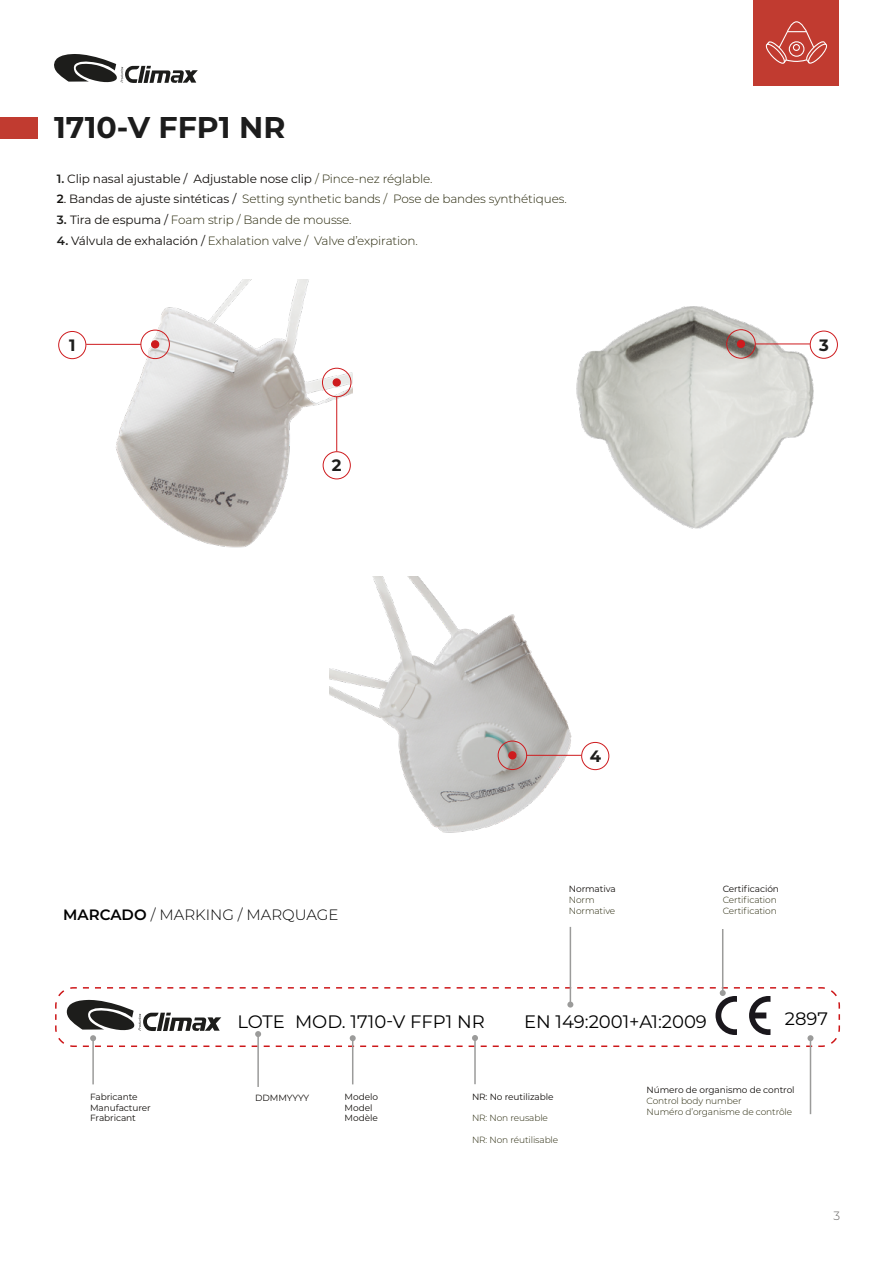
<style>
.page{position:relative;width:893px;height:1263px;background:#fff}
.page>*{position:absolute;margin:0;border:0;box-sizing:border-box;transform-origin:0 0}
.NOMBRE_PRODUCTO{font:700 30px "Montserrat";color:#1c1c1c}
.TITULO_2_pagina{font:18px "Montserrat";color:#000}
.t1{font:700 16.5px "Montserrat";color:#1d1d1b}
.TITULO_2_pagina-2{font:300 15px "Montserrat";color:#000}
.t2{font:300 12px "Montserrat";letter-spacing:-.01em;color:#252508}
.t3{font:12px "Montserrat";letter-spacing:-.01em;color:#13100d}
.t4{font:300 12px "Montserrat";color:#666563}
.TITULO_2_pagina-3{font:9px "Montserrat";letter-spacing:-.01em;color:#13100d}
.TITULO_2_pagina-4{font:300 9px "Montserrat";letter-spacing:-.01em;color:#252508}
.s1{font-weight:600;color:#1d1d1b}
.s2{font-weight:300;color:#252508}
.s3{font-weight:600;color:#13100d}
.s4{font-weight:400;color:#13100d}
.s5{font-weight:600}
</style>
<div class="page">
<svg style="left:54px;top:54px;width:144px;height:29px"></svg>
<div style="left:0;top:117px;width:37px;height:21px;background:#c13b30"></div>
<img style="left:576px;top:306px;width:242px;height:223px">
<img style="left:330px;top:577px;width:254px;height:256px">
<img style="left:102px;top:279px;width:251px;height:269px">
<hr style="left:257px;top:1034px;width:2px;height:53px;background:#9b9b9a">
<hr style="left:92px;top:1038px;width:2px;height:46px;background:#9b9b9a">
<hr style="left:352px;top:1038px;width:1px;height:46px;background:#9b9b9a">
<hr style="left:474px;top:1038px;width:2px;height:46px;background:#9b9b9a">
<hr style="left:722px;top:929px;width:1px;height:64px;background:#9b9b9a">
<hr style="left:810px;top:1038px;width:1px;height:76px;background:#9b9b9a">
<hr style="left:570px;top:927px;width:1px;height:77px;background:#9b9b9a">
<svg style="left:55px;top:987px;width:759px;height:60px"></svg>
<div style="left:58px;top:331px;width:28px;height:28px;border:1px solid #ce1b1e;border-radius:50%"></div>
<div style="left:323px;top:451px;width:28px;height:28px;border:1px solid #ce1b1e;border-radius:50%"></div>
<hr style="left:86px;top:344px;width:55px;height:1px;background:#ce1b1e">
<hr style="left:336px;top:397px;width:1px;height:54px;background:#ce1b1e">
<div style="left:141px;top:330px;width:29px;height:29px;border:1px solid #ce1b1e;border-radius:50%"></div>
<div style="left:322px;top:368px;width:29px;height:29px;border:1px solid #ce1b1e;border-radius:50%"></div>
<div style="left:152px;top:341px;width:7px;height:7px;background:#ce1b1e;border-radius:50%"></div>
<div style="left:151px;top:340px;width:8px;height:8px;border:1px solid #ce1b1e;border-radius:50%"></div>
<div style="left:333px;top:379px;width:7px;height:7px;background:#ce1b1e;border-radius:50%"></div>
<div style="left:333px;top:378px;width:8px;height:9px;border:1px solid #ce1b1e;border-radius:50%"></div>
<div style="left:810px;top:331px;width:28px;height:28px;border:1px solid #ce1b1e;border-radius:50%"></div>
<hr style="left:755px;top:344px;width:55px;height:1px;background:#ce1b1e">
<div style="left:726px;top:329px;width:30px;height:30px;border:1px solid #ce1b1e;border-radius:50%"></div>
<div style="left:737px;top:340px;width:7px;height:7px;background:#ce1b1e;border-radius:50%"></div>
<div style="left:737px;top:340px;width:8px;height:8px;border:1px solid #ce1b1e;border-radius:50%"></div>
<div style="left:581px;top:742px;width:28px;height:28px;border:1px solid #ce1b1e;border-radius:50%"></div>
<hr style="left:527px;top:755px;width:54px;height:1px;background:#ce1b1e">
<div style="left:498px;top:741px;width:29px;height:29px;border:1px solid #ce1b1e;border-radius:50%"></div>
<div style="left:509px;top:752px;width:7px;height:7px;background:#ce1b1e;border-radius:50%"></div>
<div style="left:508px;top:751px;width:9px;height:8px;border:1px solid #ce1b1e;border-radius:50%"></div>
<div style="left:754px;top:0;width:85px;height:85px;background:#c13b30"></div>
<svg style="left:765px;top:21px;width:63px;height:43px"></svg>
<p class="NOMBRE_PRODUCTO" style="left:54px;top:106px;width:233px">1710-V FFP1 NR</p>
<p class="t3" style="left:57px;top:170px;width:377px"><span class="s1">1.</span> Clip nasal ajustable / Adjustable nose clip <span class="s2">/ Pince-nez réglable.</span></p>
<p class="t2" style="left:57px;top:191px;width:511px"><span class="s3">2</span><span class="s4">. Bandas de ajuste sintéticas /</span> Setting synthetic bands / Pose de bandes synthétiques.</p>
<p class="t2" style="left:57px;top:212px;width:296px"><span class="s1">3.</span> <span class="s4">Tira de espuma /</span> Foam strip / Bande de mousse.</p>
<p class="t2" style="left:57px;top:233px;width:363px"><span class="s1">4.</span> <span class="s4">Válvula de exhalación /</span> Exhalation valve / Valve d’expiration.</p>
<p class="t1" style="left:69px;top:333px;width:8px">1</p>
<p class="t1" style="left:332px;top:453px;width:11px">2</p>
<p class="t1" style="left:819px;top:333px;width:11px">3</p>
<p class="TITULO_2_pagina-2" style="left:63px;top:904px;width:277px"><span class="s5">MARCADO</span> / MARKING / MARQUAGE</p>
<p class="t1" style="left:590px;top:744px;width:13px">4</p>
<p class="TITULO_2_pagina-3" style="left:569px;top:883px;width:48px">Normativa</p>
<p class="TITULO_2_pagina-4" style="left:569px;top:894px;width:27px">Norm</p>
<p class="TITULO_2_pagina-4" style="left:569px;top:904px;width:48px">Normative</p>
<p class="TITULO_2_pagina-3" style="left:723px;top:883px;width:58px">Certificación</p>
<p class="TITULO_2_pagina-4" style="left:723px;top:894px;width:56px">Certification</p>
<p class="TITULO_2_pagina-4" style="left:723px;top:904px;width:56px">Certification</p>
<p class="TITULO_2_pagina-3" style="left:90px;top:1090px;width:49px">Fabricante</p>
<p class="TITULO_2_pagina-3" style="left:90px;top:1101px;width:62px">Manufacturer</p>
<p class="TITULO_2_pagina-3" style="left:90px;top:1112px;width:47px">Frabricant</p>
<p class="TITULO_2_pagina" style="left:237px;top:1009px;width:49px">LOTE</p>
<p class="TITULO_2_pagina" style="left:295px;top:1009px;width:191px">MOD. 1710-V FFP1 NR</p>
<p class="TITULO_2_pagina" style="left:524px;top:1009px;width:184px">EN 149:2001+A1:2009</p>
<p class="TITULO_2_pagina" style="left:785px;top:1006px;width:45px">2897</p>
<p class="TITULO_2_pagina-3" style="left:255px;top:1091px;width:56px">DDMMYYYY</p>
<p class="TITULO_2_pagina-3" style="left:345px;top:1090px;width:35px">Modelo</p>
<p class="TITULO_2_pagina-3" style="left:345px;top:1101px;width:29px">Model</p>
<p class="TITULO_2_pagina-3" style="left:345px;top:1112px;width:35px">Modèle</p>
<p class="TITULO_2_pagina-3" style="left:472px;top:1090px;width:83px">NR: No reutilizable</p>
<p class="TITULO_2_pagina-4" style="left:472px;top:1112px;width:78px">NR: Non reusable</p>
<p class="TITULO_2_pagina-4" style="left:472px;top:1133px;width:88px">NR: Non réutilisable</p>
<p class="TITULO_2_pagina-3" style="left:647px;top:1084px;width:150px">Número de organismo de control</p>
<p class="TITULO_2_pagina-4" style="left:647px;top:1094px;width:96px">Control body number</p>
<p class="TITULO_2_pagina-4" style="left:647px;top:1105px;width:147px">Numéro d’organisme de contrôle</p>
<p class="t4" style="left:833px;top:1208px;width:8px">3</p>
</div>
